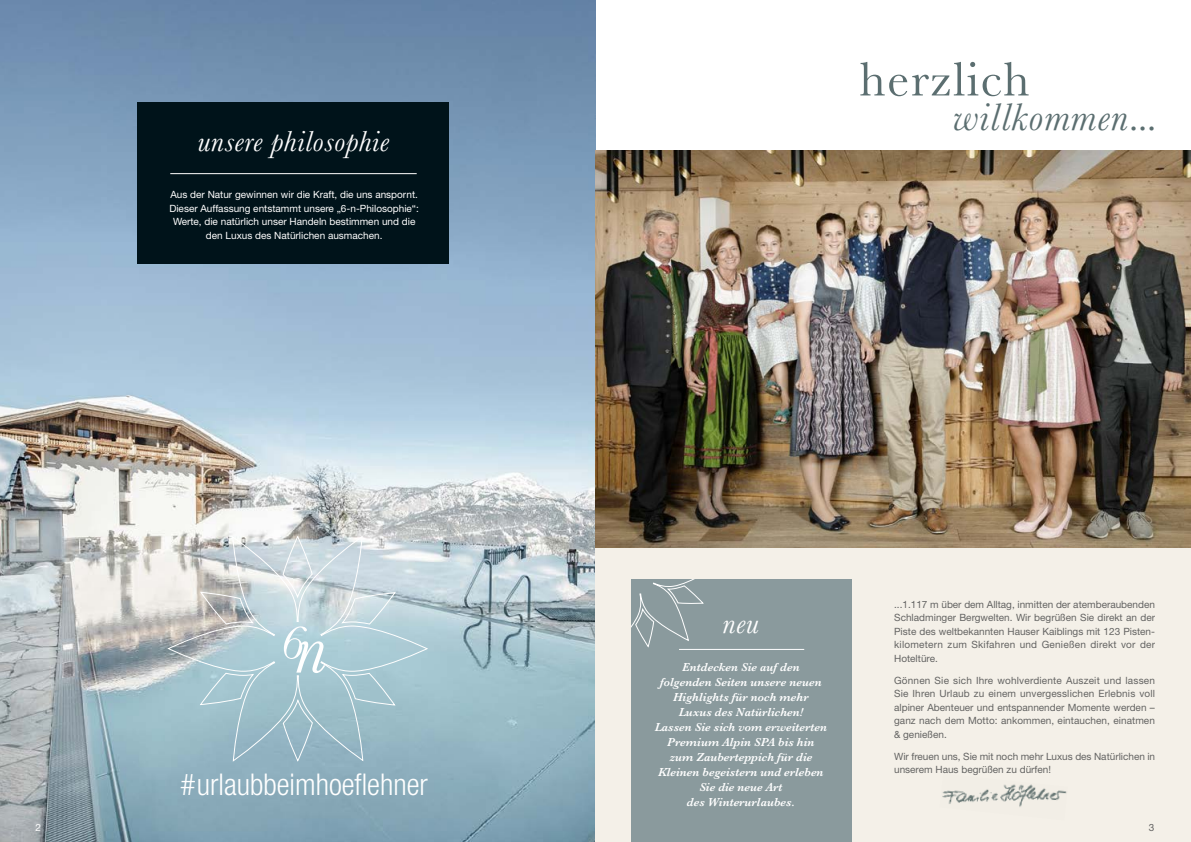
<style>
.page{position:relative;width:1191px;height:842px;background:#fff}
.page>*{position:absolute;margin:0;border:0;box-sizing:border-box;transform-origin:0 0}
.t1{font:50px "Baskerville";letter-spacing:.03em;color:#5b6e70}
.t2{font:italic 40px "Baskerville";letter-spacing:.03em;color:#5b6e70}
.t3{font:300 condensed 30px "Helvetica Neue LT Std";color:#fff}
.t4{font:italic 30px "Baskerville";letter-spacing:.02em;color:#fff}
.t5{font:italic 600 12px/15px "Baskerville";color:#fff;text-align:center}
.t6{font:10px/13.5px "Helvetica Neue LT Std";color:#636362;text-align:justify}
.t7{font:10px/13.5px "Helvetica Neue LT Std";color:#fff;text-align:center}
</style>
<div class="page">
<img style="left:0;top:0;width:595px;height:842px">
<div style="left:595px;top:396px;width:596px;height:446px;background:#f4f0e8"></div>
<img style="left:942px;top:784px;width:125px;height:23px">
<div style="left:137px;top:102px;width:312px;height:162px;background:#00131a"></div>
<hr style="left:170px;top:173px;width:247px;height:1px;background:#fff">
<svg style="left:168px;top:537px;width:260px;height:224px;background:#b4cad1"></svg>
<svg style="left:282px;top:537px;width:31px;height:62px;background:#d5dee2"></svg>
<svg style="left:340px;top:593px;width:55px;height:32px;background:#cedde1"></svg>
<svg style="left:282px;top:698px;width:31px;height:63px;background:#9fbec9"></svg>
<svg style="left:341px;top:672px;width:54px;height:34px;background:#a8c7d0"></svg>
<svg style="left:200px;top:672px;width:55px;height:33px;background:#abcad3"></svg>
<svg style="left:200px;top:592px;width:54px;height:33px;background:#b9bbba"></svg>
<img style="left:595px;top:150px;width:596px;height:397px">
<div style="left:631px;top:579px;width:220px;height:263px;background:#8a9a9d"></div>
<svg style="left:631px;top:579px;width:73px;height:69px"></svg>
<hr style="left:679px;top:649px;width:125px;height:1px;background:#fff">
<h3 class="t4" style="left:198px;top:121px;width:193px">unsere philosophie</h3>
<p class="t7" style="left:169px;top:188px;width:251px">Aus der Natur gewinnen wir die Kraft, die uns anspornt.<br>Dieser Auffassung entstammt unsere „6-n-Philosophie“:<br>Werte, die natürlich unser Handeln bestimmen und die den Luxus des Natürlichen ausmachen.</p>
<h3 class="t3" style="left:181px;top:767px;width:248px">#urlaubbeimhoeflehner</h3>
<h1 class="t1" style="left:859px;top:47px;width:172px">herzlich</h1>
<h2 class="t2" style="left:953px;top:91px;width:206px">willkommen...</h2>
<h3 class="t4" style="left:723px;top:603px;width:37px">neu</h3>
<p class="t5" style="left:654px;top:660px;width:174px">Entdecken Sie auf den<br>folgenden Seiten unsere neuen<br>Highlights für noch mehr<br>Luxus des Natürlichen!<br>Lassen Sie sich vom erweiterten<br>Premium Alpin SPA bis hin zum Zauberteppich für die<br>Kleinen begeistern und erleben<br>Sie die neue Art<br>des Winterurlaubes.</p>
<p class="t6" style="left:894px;top:597px;width:262px">...1.117 m über dem Alltag, inmitten der atemberaubenden Schladminger Bergwelten. Wir begrüßen Sie direkt an der Piste des weltbekannten Hauser Kaiblings mit 123 Pisten&shy;kilometern zum Skifahren und Genießen direkt vor der Hoteltüre.</p>
<p class="t6" style="left:894px;top:673px;width:262px">Gönnen Sie sich Ihre wohlverdiente Auszeit und lassen Sie Ihren Urlaub zu einem unvergesslichen Erlebnis voll alpiner Abenteuer und entspannender Momente werden – ganz nach dem Motto: ankommen, eintauchen, einatmen &amp; genießen.</p>
<p class="t6" style="left:894px;top:749px;width:262px">Wir freuen uns, Sie mit noch mehr Luxus des Natürlichen in unserem Haus begrüßen zu dürfen!</p>
<p class="t7" style="left:35px;top:820px;width:7px">2</p>
<p class="t6" style="left:1149px;top:820px;width:7px">3</p>
</div>
